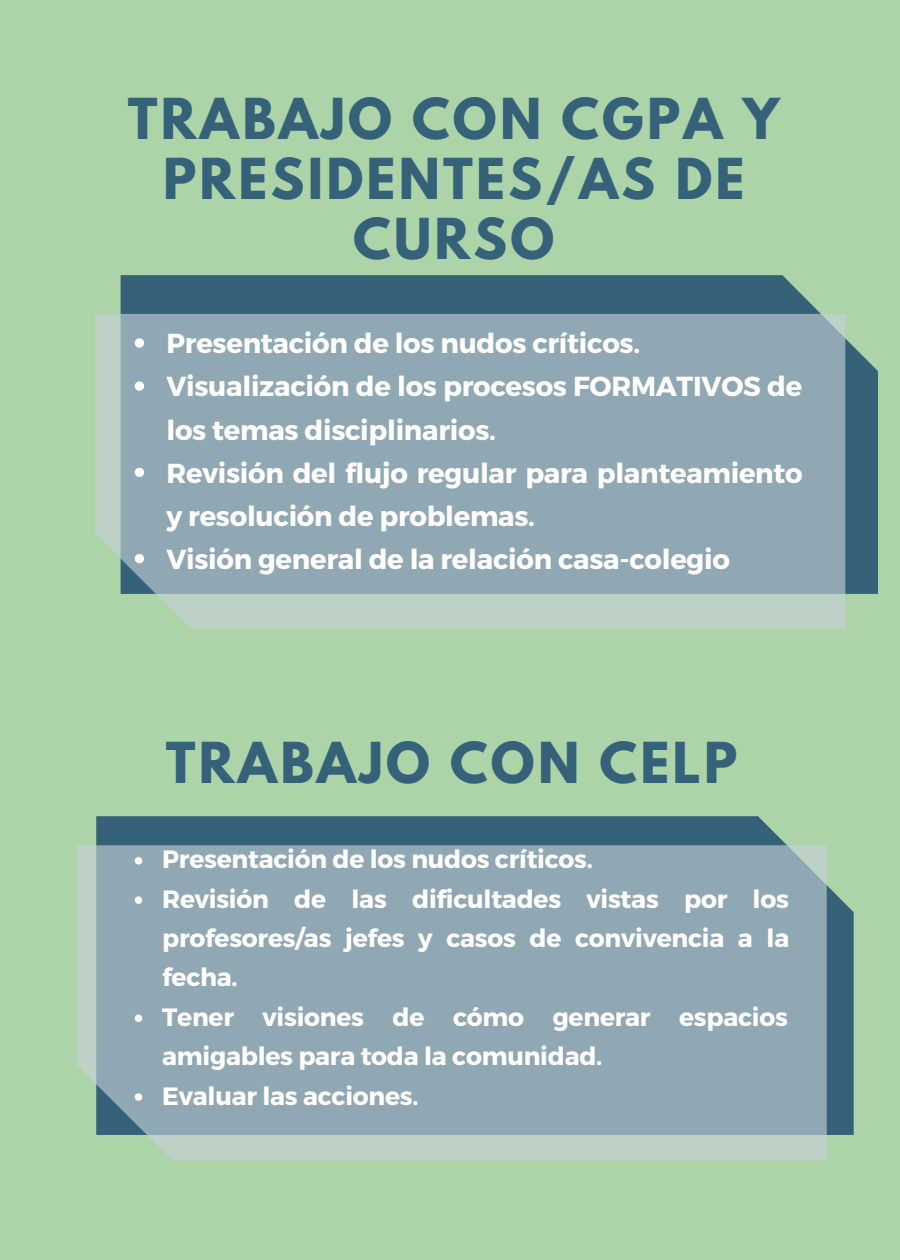
<style>
.page{position:relative;width:900px;height:1260px;background:#add4a9}
.page>*{position:absolute;margin:0;border:0;box-sizing:border-box;transform-origin:0 0}
.t1{font:700 50px/60px "League Spartan";letter-spacing:.065em;color:#356279;text-align:center}
.t2{font:700 27.5px/43px "Montserrat";letter-spacing:-.01em;color:#fff}
.t3{font:700 25px/39.5px "Montserrat";letter-spacing:-.01em;color:#fff;text-align:justify}
</style>
<div class="page">
<svg style="left:121px;top:275px;width:757px;height:319px;background:#436f7e"></svg>
<svg style="left:95px;top:314px;width:750px;height:315px;background:#95acb5"></svg>
<svg style="left:96px;top:816px;width:758px;height:319px;background:#45717f"></svg>
<svg style="left:77px;top:845px;width:750px;height:315px;background:#93abb5"></svg>
<svg style="left:135px;top:338px;width:9px;height:10px"></svg>
<svg style="left:135px;top:381px;width:9px;height:10px"></svg>
<svg style="left:135px;top:468px;width:9px;height:9px"></svg>
<svg style="left:135px;top:554px;width:9px;height:9px"></svg>
<svg style="left:135px;top:857px;width:7px;height:8px"></svg>
<svg style="left:135px;top:896px;width:7px;height:8px"></svg>
<svg style="left:135px;top:1015px;width:7px;height:7px"></svg>
<svg style="left:135px;top:1093px;width:7px;height:8px"></svg>
<p class="t1" style="left:128px;top:95px;width:653px">TRABAJO CON CGPA Y<br>PRESIDENTES/AS DE<br>CURSO</p>
<p class="t2" style="left:166px;top:321px;width:475px">Presentación de los nudos críticos.</p>
<p class="t2" style="left:166px;top:364px;width:637px">Visualización de los procesos FORMATIVOS de los temas disciplinarios.</p>
<p class="t2" style="left:166px;top:450px;width:638px">Revisión del flujo regular para planteamiento y resolución de problemas.</p>
<p class="t2" style="left:166px;top:536px;width:565px">Visión general de la relación casa-colegio</p>
<p class="t1" style="left:166px;top:740px;width:573px">TRABAJO CON CELP</p>
<p class="t3" style="left:162px;top:838px;width:432px">Presentación de los nudos críticos.</p>
<p class="t3" style="left:162px;top:878px;width:629px">Revisión de las dificultades vistas por los profesores/as jefes y casos de convivencia a la fecha.</p>
<p class="t3" style="left:162px;top:996px;width:627px">Tener visiones de cómo generar espacios amigables para toda la comunidad.</p>
<p class="t3" style="left:162px;top:1075px;width:258px">Evaluar las acciones.</p>
</div>
